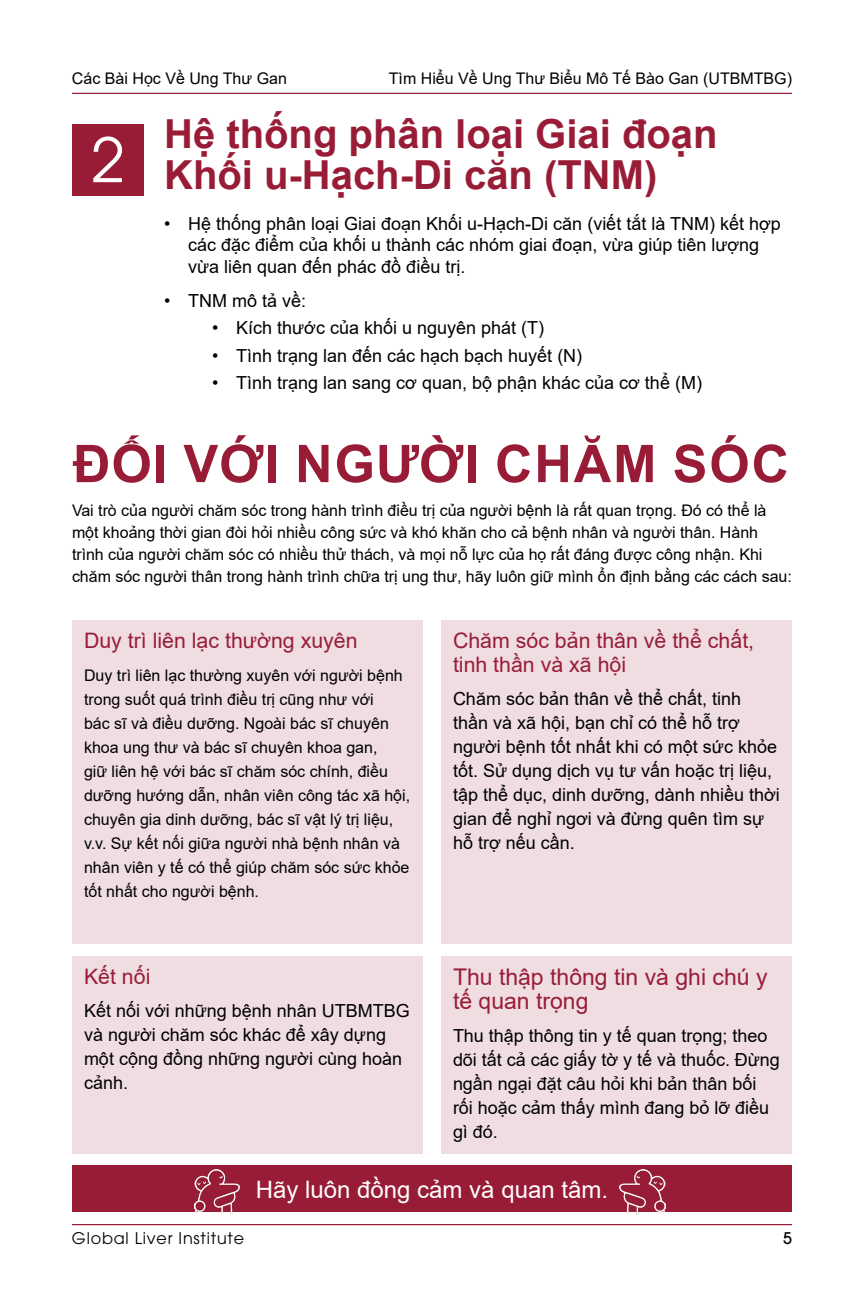
<style>
.page{position:relative;width:864px;height:1296px;background:#fff}
.page>*{position:absolute;margin:0;border:0;box-sizing:border-box;transform-origin:0 0}
.t1{font:60.8px "ITC Avant Garde Pro";color:#fff}
.t2{font:700 52px "Arial";letter-spacing:.02em;color:#991c37}
.t3{font:700 40px/41.4px "Arial";color:#991c37}
.t4{font:24px "Arial";color:#fff}
.t5{font:23px/24px "Arial";color:#991c37}
.t6{font:21.4px/24px "Arial";color:#991c37}
.t7{font:18px/24px "Arial";color:#000}
.t8{font:16px/24px "Arial";color:#000}
.t9{font:16px "ITC Avant Garde Pro";letter-spacing:.05em;color:#000}
.t10{font:500 16px "ITC Avant Garde Pro";color:#000}
</style>
<div class="page">
<hr style="left:72px;top:93px;width:720px;height:1px;background:#991c37">
<hr style="left:72px;top:1224px;width:720px;height:1px;background:#991c37">
<div style="left:72px;top:124px;width:71px;height:71px;background:#991c37"></div>
<div style="left:72px;top:621px;width:351px;height:323px;background:#efdde1"></div>
<div style="left:441px;top:621px;width:351px;height:323px;background:#efdde1"></div>
<div style="left:441px;top:957px;width:351px;height:197px;background:#efdde1"></div>
<div style="left:72px;top:957px;width:351px;height:197px;background:#efdde1"></div>
<div style="left:72px;top:1166px;width:720px;height:46px;background:#991c37"></div>
<img style="left:620px;top:1169px;width:45px;height:45px">
<img style="left:194px;top:1169px;width:46px;height:45px">
<p class="t8" style="left:72px;top:66px;width:216px">Các Bài Học Về Ung Thư Gan</p>
<p class="t8" style="left:389px;top:66px;width:405px">Tìm Hiểu Về Ung Thư Biểu Mô Tế Bào Gan (UTBMTBG)</p>
<h1 class="t1" style="left:91px;top:122px;width:35px">2</h1>
<h3 class="t3" style="left:164px;top:114px;width:555px">Hệ thống phân loại Giai đoạn<br>Khối u-Hạch-Di căn (TNM)</h3>
<p class="t7" style="left:188px;top:213px;width:594px;line-height:21.6px;text-indent:-24px">• Hệ thống phân loại Giai đoạn Khối u-Hạch-Di căn (viết tắt là TNM) kết hợp các đặc điểm của khối u thành các nhóm giai đoạn, vừa giúp tiên lượng vừa liên quan đến phác đồ điều trị.</p>
<p class="t7" style="left:164px;top:288px;width:144px">• TNM mô tả về:</p>
<p class="t7" style="left:212px;top:316px;width:333px">• Kích thước của khối u nguyên phát (T)</p>
<p class="t7" style="left:212px;top:343px;width:372px">• Tình trạng lan đến các hạch bạch huyết (N)</p>
<p class="t7" style="left:212px;top:371px;width:491px">• Tình trạng lan sang cơ quan, bộ phận khác của cơ thể (M)</p>
<h2 class="t2" style="left:73px;top:427px;width:718px">ĐỐI VỚI NGƯỜI CHĂM SÓC</h2>
<p class="t8" style="left:72px;top:500px;width:721px;line-height:22px">Vai trò của người chăm sóc trong hành trình điều trị của người bệnh là rất quan trọng. Đó có thể là một khoảng thời gian đòi hỏi nhiều công sức và khó khăn cho cả bệnh nhân và người thân. Hành trình của người chăm sóc có nhiều thử thách, và mọi nỗ lực của họ rất đáng được công nhận. Khi chăm sóc người thân trong hành trình chữa trị ung thư, hãy luôn giữ mình ổn định bằng các cách sau:</p>
<h3 class="t6" style="left:84px;top:628px;width:275px">Duy trì liên lạc thường xuyên</h3>
<p class="t8" style="left:84px;top:663px;width:328px">Duy trì liên lạc thường xuyên với người bệnh trong suốt quá trình điều trị cũng như với<br>bác sĩ và điều dưỡng. Ngoài bác sĩ chuyên khoa ung thư và bác sĩ chuyên khoa gan,<br>giữ liên hệ với bác sĩ chăm sóc chính, điều dưỡng hướng dẫn, nhân viên công tác xã hội, chuyên gia dinh dưỡng, bác sĩ vật lý trị liệu, v.v. Sự kết nối giữa người nhà bệnh nhân và nhân viên y tế có thể giúp chăm sóc sức khỏe tốt nhất cho người bệnh.</p>
<h3 class="t6" style="left:453px;top:628px;width:303px">Chăm sóc bản thân về thể chất, tinh thần và xã hội</h3>
<p class="t7" style="left:453px;top:687px;width:328px">Chăm sóc bản thân về thể chất, tinh thần và xã hội, bạn chỉ có thể hỗ trợ người bệnh tốt nhất khi có một sức khỏe tốt. Sử dụng dịch vụ tư vấn hoặc trị liệu, tập thể dục, dinh dưỡng, dành nhiều thời gian để nghỉ ngơi và đừng quên tìm sự hỗ trợ nếu cần.</p>
<h3 class="t6" style="left:84px;top:964px;width:68px">Kết nối</h3>
<p class="t7" style="left:84px;top:999px;width:327px">Kết nối với những bệnh nhân UTBMTBG và người chăm sóc khác để xây dựng một cộng đồng những người cùng hoàn cảnh.</p>
<h3 class="t5" style="left:453px;top:965px;width:316px">Thu thập thông tin và ghi chú y tế quan trọng</h3>
<p class="t7" style="left:453px;top:1024px;width:328px">Thu thập thông tin y tế quan trọng; theo dõi tất cả các giấy tờ y tế và thuốc. Đừng ngần ngại đặt câu hỏi khi bản thân bối rối hoặc cảm thấy mình đang bỏ lỡ điều gì đó.</p>
<h3 class="t4" style="left:256px;top:1173px;width:354px">Hãy luôn đồng cảm và quan tâm.</h3>
<p class="t9" style="left:72px;top:1228px;width:174px">Global Liver Institute</p>
<p class="t10" style="left:783px;top:1227px;width:10px">5</p>
</div>
